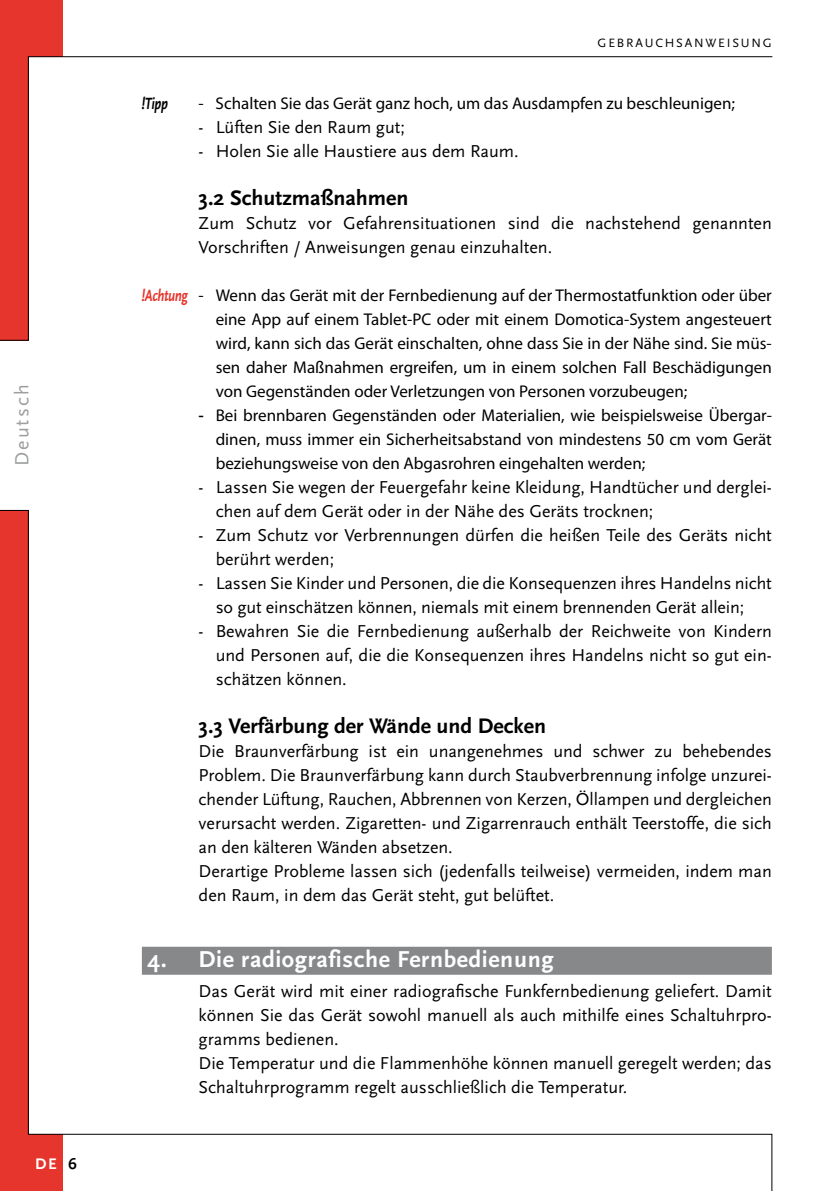
<style>
.page{position:relative;width:840px;height:1191px;background:#fff}
.page>*{position:absolute;margin:0;border:0;box-sizing:border-box;transform-origin:0 0}
.t1{font:700 24px "Scala Sans";letter-spacing:.025em;color:#fff}
.t2{font:700 22px "Scala Sans";color:#000}
.t3{font:20px "Scala Sans";letter-spacing:.105em;color:#9c9e9f}
.t4{font:18px/24px "Scala Sans";color:#000}
.t5{font:17px/24px "Myriad Pro";color:#000;text-align:justify}
.t6{font:italic 700 17px "Scala Sans";color:#000;scale:.77 1}
.t7{font:700 16px "Scala Sans";color:#fff}
.t8{font:700 16px "Scala Sans";color:#000}
.t9{font:12.6px "Scala Sans";letter-spacing:.145em;color:#000}
.s1{font-family:"Scala Sans";font-weight:700;font-style:italic;color:#e5352c}
.s2{font-weight:600}
</style>
<div class="page">
<svg style="left:0;top:57px;width:29px;height:283px"></svg>
<svg style="left:0;top:510px;width:29px;height:624px"></svg>
<div style="left:142px;top:946px;width:629px;height:28px;background:#87888a"></div>
<div style="left:0;top:1134px;width:62px;height:57px;background:#e5352c"></div>
<div style="left:0;top:0;width:62px;height:57px;background:#e5352c"></div>
<hr style="left:28px;top:56px;width:743px;height:1px;background:#000">
<svg style="left:28px;top:1133px;width:744px;height:58px"></svg>
<p class="t3" style="left:11px;top:466px;width:83px;rotate:-90deg">Deutsch</p>
<p class="t7" style="left:35px;top:1154px;width:23px">DE</p>
<p class="t8" style="left:68px;top:1154px;width:10px">6</p>
<p class="t9" style="left:597px;top:36px;width:176px">GEBRAUCHSANWEISUNG</p>
<p class="t6" style="left:142px;top:94px;width:35px">!Tipp</p>
<p class="t5" style="left:198px;top:91px;width:537px">- Schalten Sie das Gerät ganz hoch, um das Ausdampfen zu beschleunigen;</p>
<p class="t4" style="left:198px;top:116px;width:208px">- Lüften Sie den Raum gut;</p>
<p class="t4" style="left:198px;top:140px;width:321px">- Holen Sie alle Haustiere aus dem Raum.</p>
<p class="t2" style="left:198px;top:186px;width:211px">3.2 Schutzmaßnahmen</p>
<p class="t4" style="left:198px;top:212px;width:574px">Zum Schutz vor Gefahrensituationen sind die nachstehend genannten<br>Vorschriften / Anweisungen genau einzuhalten.</p>
<p class="t5" style="left:215px;top:283px;width:557px;text-indent:-74px"><span class="s1">!Achtung</span> - Wenn das Gerät mit der Fernbedienung auf der Thermostatfunktion oder über eine App auf einem Tablet-PC oder mit einem Domotica-System angesteuert wird, kann sich das Gerät einschalten, ohne dass Sie in der Nähe sind. Sie müs&shy;sen daher Maßnahmen ergreifen, um in einem solchen Fall Beschädigungen von Gegenständen oder Verletzungen von Personen vorzubeugen;</p>
<p class="t5" style="left:215px;top:403px;width:557px;text-indent:-17px"><span class="s2">-</span> Bei brennbaren Gegenständen oder Materialien, wie beispielsweise Übergar&shy;dinen, muss immer ein Sicherheitsabstand von mindestens 50 cm vom Gerät beziehungsweise von den Abgasrohren eingehalten werden;</p>
<p class="t4" style="left:215px;top:476px;width:557px;text-indent:-17px">- Lassen Sie wegen der Feuergefahr keine Kleidung, Handtücher und derglei&shy;chen auf dem Gerät oder in der Nähe des Geräts trocknen;</p>
<p class="t4" style="left:215px;top:524px;width:557px;text-indent:-17px">- Zum Schutz vor Verbrennungen dürfen die heißen Teile des Geräts nicht berührt werden;</p>
<p class="t4" style="left:198px;top:572px;width:574px;text-align:center">- Lassen Sie Kinder und Personen, die die Konsequenzen ihres Handelns nicht so gut einschätzen können, niemals mit einem brennenden Gerät allein;</p>
<p class="t4" style="left:215px;top:619px;width:557px;text-align:justify;text-indent:-17px">- Bewahren Sie die Fernbedienung außerhalb der Reichweite von Kindern und Personen auf, die die Konsequenzen ihres Handelns nicht so gut ein&shy;schätzen können.</p>
<p class="t2" style="left:198px;top:714px;width:349px">3.3 Verfärbung der Wände und Decken</p>
<p class="t4" style="left:198px;top:740px;width:574px">Die Braunverfärbung ist ein unangenehmes und schwer zu behebendes Problem. Die Braunverfärbung kann durch Staubverbrennung infolge unzurei&shy;chender Lüftung, Rauchen, Abbrennen von Kerzen, Öllampen und dergleichen verursacht werden. Zigaretten- und Zigarrenrauch enthält Teerstoffe, die sich an den kälteren Wänden absetzen.<br>Derartige Probleme lassen sich (jedenfalls teilweise) vermeiden, indem man den Raum, in dem das Gerät steht, gut belüftet.</p>
<h1 class="t1" style="left:147px;top:946px;width:407px">4. Die radiografische Fernbedienung</h1>
<p class="t4" style="left:198px;top:980px;width:574px">Das Gerät wird mit einer radiografische Funkfernbedienung geliefert. Damit können Sie das Gerät sowohl manuell als auch mithilfe eines Schaltuhrpro&shy;gramms bedienen.<br>Die Temperatur und die Flammenhöhe können manuell geregelt werden; das Schaltuhrprogramm regelt ausschließlich die Temperatur.</p>
</div>
